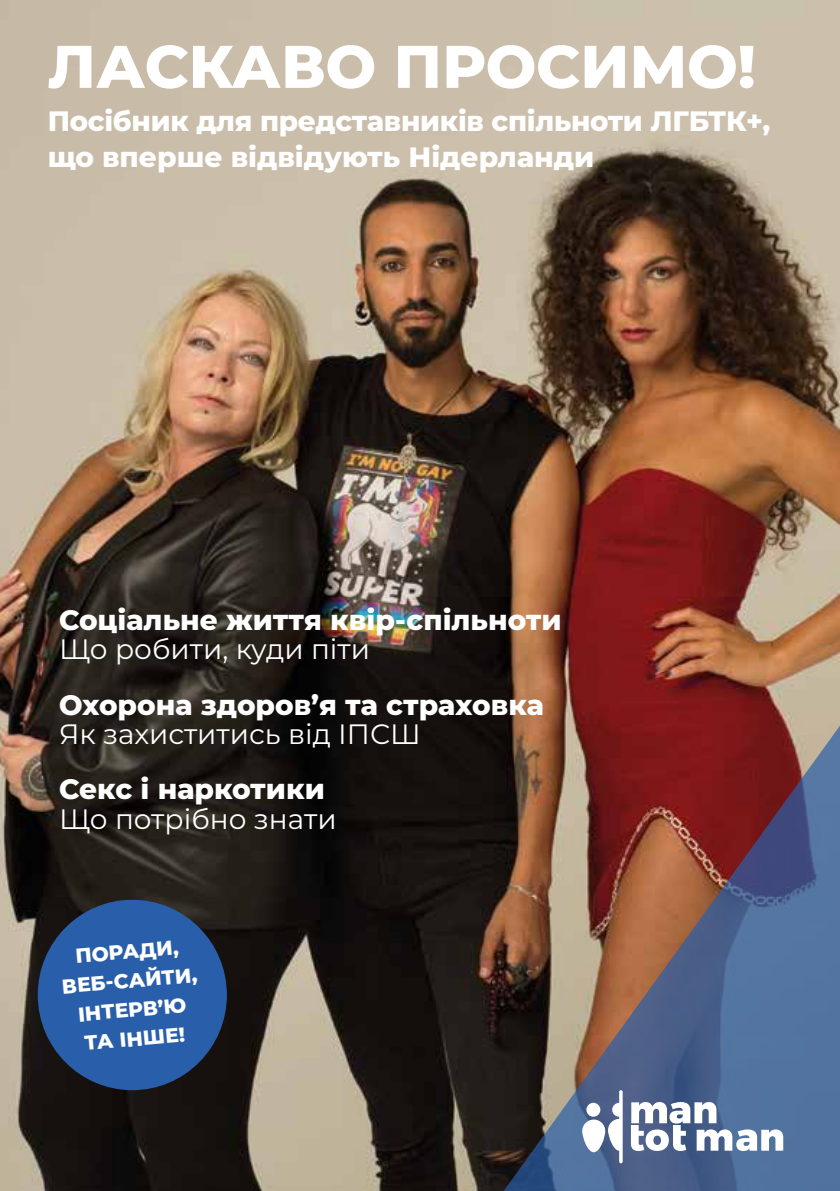
<style>
.page{position:relative;width:840px;height:1191px;background:#fff}
.page>*{position:absolute;margin:0;border:0;box-sizing:border-box;transform-origin:0 0}
.t1{font:800 60px "Montserrat";color:#fff}
.t2{font:800 28px/35.6px "Montserrat";color:#fff}
.t3{font:28px "Montserrat";color:#fff}
.t4{font:800 20.2px/29.2px "Montserrat";color:#fff;text-align:center}
</style>
<div class="page">
<img style="left:0;top:0;width:839px;height:1191px">
<svg style="left:478px;top:694px;width:361px;height:497px;background:#68545d"></svg>
<svg style="left:607px;top:1102px;width:11px;height:48px"></svg>
<div style="left:586px;top:1102px;width:14px;height:14px;background:#fff;border-radius:50%"></div>
<div style="left:582px;top:1119px;width:23px;height:33px;background:#fff;border-radius:11px"></div>
<svg style="left:618px;top:1090px;width:4px;height:73px"></svg>
<svg style="left:630px;top:1102px;width:152px;height:49px"></svg>
<div style="left:38px;top:899px;width:189px;height:191px;background:#295faa;border-radius:50%"></div>
<h1 class="t1" style="left:48px;top:27px;width:709px">ЛАСКАВО ПРОСИМО!</h1>
<p class="t2" style="left:48px;top:103px;width:723px">Посібник для представників спільноти ЛГБТК+, що вперше відвідують Нідерланди</p>
<p class="t2" style="left:59px;top:601px;width:503px">Соціальне життя квір-спільноти</p>
<p class="t3" style="left:59px;top:630px;width:312px">Що робити, куди піти</p>
<p class="t2" style="left:59px;top:686px;width:486px">Охорона здоров’я та страховка</p>
<p class="t3" style="left:59px;top:715px;width:363px">Як захиститись від ІПСШ</p>
<p class="t2" style="left:59px;top:771px;width:267px">Секс і наркотики</p>
<p class="t3" style="left:59px;top:800px;width:279px">Що потрібно знати</p>
<p class="t4" style="left:58px;top:942px;width:137px;rotate:-5deg">ПОРАДИ,<br>ВЕБ-САЙТИ,<br>ІНТЕРВ’Ю<br>ТА ІНШЕ!</p>
</div>
